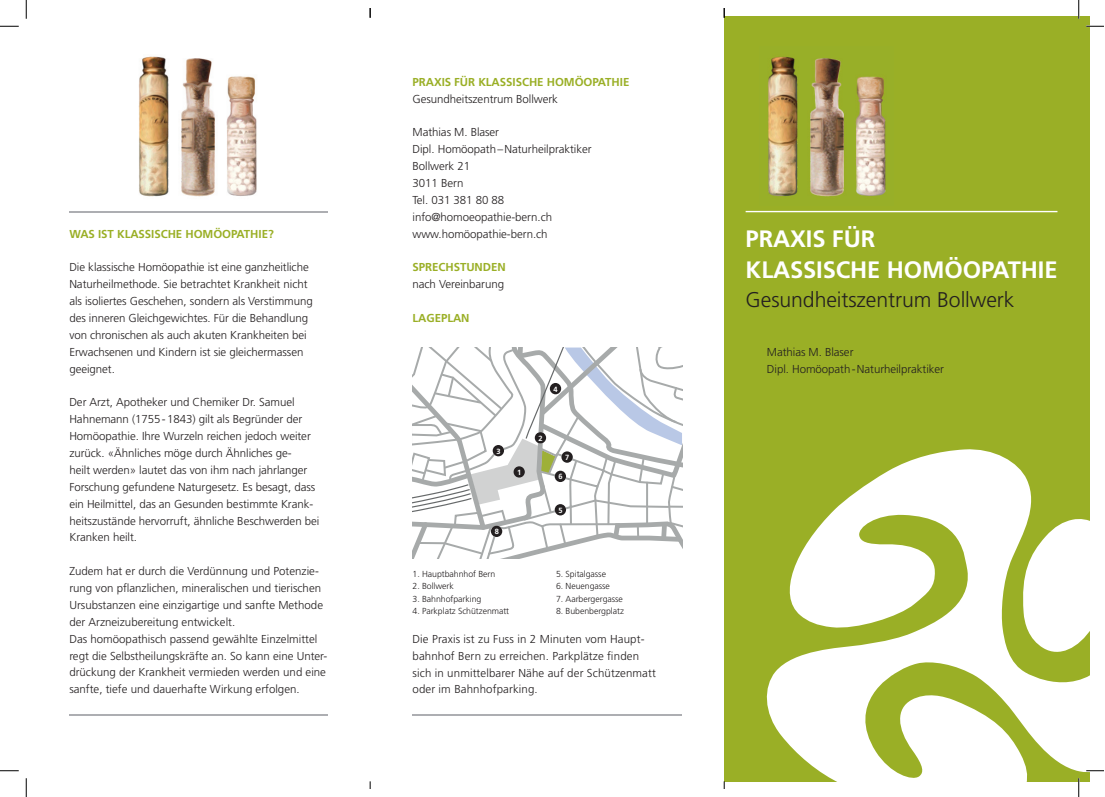
<style>
.page{position:relative;width:1105px;height:797px;background:#fff}
.page>*{position:absolute;margin:0;border:0;box-sizing:border-box;transform-origin:0 0}
.t1{font:700 23.75px/31.2px "Frutiger";letter-spacing:-.005em;color:#fff}
.t2{font:300 21.25px "Frutiger";letter-spacing:-.005em;color:#231f20}
.t3{font:300 11.5px/16.9px "Frutiger";letter-spacing:-.005em;color:#231f20}
.t4{font:700 11.5px "Frutiger";letter-spacing:-.005em;color:#9aaf26}
.t5{font:300 8.75px "Frutiger";letter-spacing:-.005em;color:#231f20}
.t6{font:700 7.5px "Frutiger";color:#fff}
</style>
<div class="page">
<div style="left:724px;top:16px;width:365px;height:765px;background:#9aaf26"></div>
<hr style="left:69px;top:211px;width:258px;height:1px;background:#adaeb2">
<hr style="left:746px;top:211px;width:311px;height:1px;background:#fff">
<hr style="left:69px;top:714px;width:258px;height:1px;background:#adaeb2">
<hr style="left:412px;top:714px;width:270px;height:1px;background:#adaeb2">
<svg style="left:763px;top:447px;width:333px;height:341px;fill:#fff"></svg>
<img style="left:138px;top:56px;width:119px;height:141px">
<img style="left:768px;top:57px;width:118px;height:140px">
<svg style="left:412px;top:347px;width:270px;height:211px"></svg>
<div style="left:513px;top:466px;width:12px;height:11px;background:#231f20;border-radius:50%"></div>
<div style="left:535px;top:432px;width:11px;height:11px;background:#231f20;border-radius:50%"></div>
<div style="left:493px;top:445px;width:11px;height:11px;background:#231f20;border-radius:50%"></div>
<div style="left:550px;top:383px;width:11px;height:11px;background:#231f20;border-radius:50%"></div>
<div style="left:555px;top:504px;width:11px;height:11px;background:#231f20;border-radius:50%"></div>
<div style="left:555px;top:470px;width:11px;height:12px;background:#231f20;border-radius:50%"></div>
<div style="left:491px;top:525px;width:11px;height:12px;background:#231f20;border-radius:50%"></div>
<div style="left:561px;top:451px;width:12px;height:12px;background:#231f20;border-radius:50%"></div>
<svg style="left:0;top:25px;width:19px;height:2px"></svg>
<svg style="left:1086px;top:25px;width:18px;height:2px"></svg>
<svg style="left:0;top:770px;width:19px;height:1px"></svg>
<svg style="left:1086px;top:770px;width:18px;height:1px"></svg>
<svg style="left:25px;top:0;width:2px;height:19px"></svg>
<svg style="left:25px;top:778px;width:2px;height:19px"></svg>
<svg style="left:1078px;top:0;width:1px;height:19px"></svg>
<svg style="left:1078px;top:778px;width:1px;height:19px"></svg>
<p class="t4" style="left:69px;top:227px;width:206px">WAS IST KLASSISCHE HOMÖOPATHIE?</p>
<p class="t3" style="left:69px;top:259px;width:245px">Die klassische Homöopathie ist eine ganzheitliche Naturheilmethode. Sie betrachtet Krankheit nicht als isoliertes Geschehen, sondern als Verstimmung des inneren Gleichgewichtes. Für die Behandlung von chronischen als auch akuten Krankheiten bei Erwachsenen und Kindern ist sie gleichermassen geeignet.</p>
<p class="t3" style="left:69px;top:394px;width:252px">Der Arzt, Apotheker und Chemiker Dr. Samuel Hahnemann (1755 - 1843) gilt als Begründer der Homöopathie. Ihre Wurzeln reichen jedoch weiter zurück. «Ähnliches möge durch Ähnliches ge-<br>heilt werden» lautet das von ihm nach jahrlanger Forschung gefundene Naturgesetz. Es besagt, dass ein Heilmittel, das an Gesunden bestimmte Krank&shy;heitszustände hervorruft, ähnliche Beschwerden bei Kranken heilt.</p>
<p class="t3" style="left:69px;top:562px;width:259px">Zudem hat er durch die Verdünnung und Potenzie&shy;rung von pflanzlichen, mineralischen und tierischen Ursubstanzen eine einzigartige und sanfte Methode der Arzneizubereitung entwickelt.<br>Das homöopathisch passend gewählte Einzelmittel regt die Selbstheilungskräfte an. So kann eine Unter&shy;drückung der Krankheit vermieden werden und eine sanfte, tiefe und dauerhafte Wirkung erfolgen.</p>
<p class="t4" style="left:412px;top:75px;width:218px">PRAXIS FÜR KLASSISCHE HOMÖOPATHIE</p>
<p class="t3" style="left:412px;top:90px;width:147px">Gesundheitszentrum Bollwerk</p>
<p class="t3" style="left:412px;top:124px;width:181px">Mathias M. Blaser<br>Dipl. Homöopath – Naturheilpraktiker<br>Bollwerk 21<br>3011 Bern<br>Tel. 031 381 80 88 info@homoeopathie-bern.ch www.homöopathie-bern.ch</p>
<p class="t4" style="left:412px;top:260px;width:95px">SPRECHSTUNDEN</p>
<p class="t3" style="left:412px;top:276px;width:93px">nach Vereinbarung</p>
<p class="t4" style="left:412px;top:311px;width:59px">LAGEPLAN</p>
<p class="t6" style="left:496px;top:446px;width:6px">3</p>
<p class="t6" style="left:517px;top:468px;width:6px">1</p>
<p class="t6" style="left:495px;top:527px;width:6px">8</p>
<p class="t5" style="left:412px;top:568px;width:84px">1. Hauptbahnhof Bern</p>
<p class="t5" style="left:412px;top:581px;width:43px">2. Bollwerk</p>
<p class="t5" style="left:412px;top:593px;width:70px">3. Bahnhofparking</p>
<p class="t5" style="left:412px;top:606px;width:98px">4. Parkplatz Schützenmatt</p>
<p class="t6" style="left:554px;top:384px;width:6px">4</p>
<p class="t6" style="left:538px;top:434px;width:6px">2</p>
<p class="t6" style="left:565px;top:453px;width:6px">7</p>
<p class="t6" style="left:558px;top:472px;width:6px">6</p>
<p class="t6" style="left:558px;top:505px;width:6px">5</p>
<p class="t5" style="left:556px;top:568px;width:51px">5. Spitalgasse</p>
<p class="t5" style="left:556px;top:581px;width:55px">6. Neuengasse</p>
<p class="t5" style="left:556px;top:593px;width:68px">7. Aarbergergasse</p>
<p class="t5" style="left:556px;top:606px;width:69px">8. Bubenbergplatz</p>
<p class="t3" style="left:412px;top:630px;width:245px">Die Praxis ist zu Fuss in 2 Minuten vom Haupt&shy;bahnhof Bern zu erreichen. Parkplätze finden sich in unmittelbarer Nähe auf der Schützenmatt oder im Bahnhofparking.</p>
<h1 class="t1" style="left:746px;top:223px;width:313px">PRAXIS FÜR<br>KLASSISCHE HOMÖOPATHIE</h1>
<h2 class="t2" style="left:746px;top:287px;width:270px">Gesundheitszentrum Bollwerk</h2>
<p class="t3" style="left:767px;top:343px;width:179px">Mathias M. Blaser<br>Dipl. Homöopath - Naturheilpraktiker</p>
</div>
